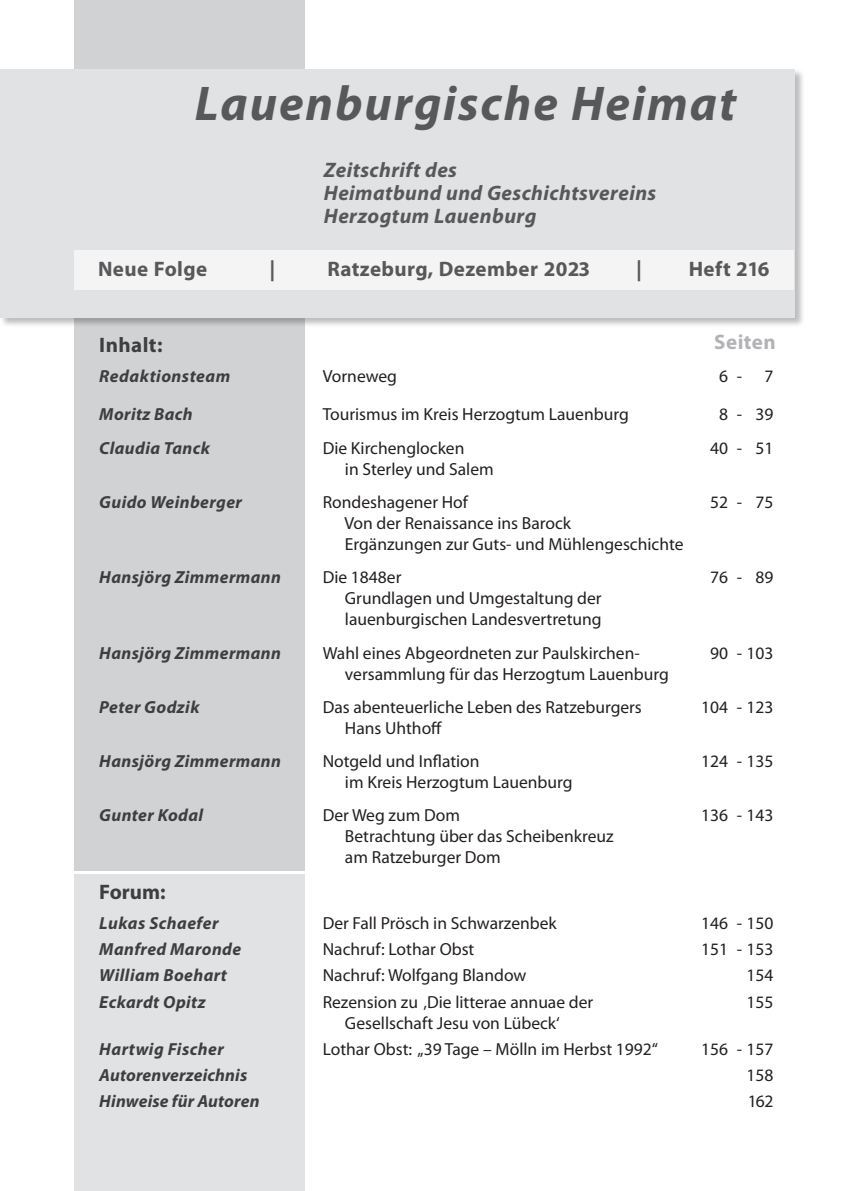
<style>
.page{position:relative;width:844px;height:1191px;background:#fff}
.page>*{position:absolute;margin:0;border:0;box-sizing:border-box;transform-origin:0 0}
.t1{font:italic 700 49px "Myriad Pro";letter-spacing:.04em;color:#57585a}
.t2{font:italic 700 21px "Myriad Pro";letter-spacing:.02em;color:#57585a}
.t3{font:700 21px "Myriad Pro";letter-spacing:.02em;color:#57585a}
.t4{font:700 21px "Myriad Pro";letter-spacing:.02em;color:#3e3e3f}
.t5{font:700 21px "Myriad Pro";letter-spacing:.02em;color:#b2b3b7}
.Inhaltsverzeichnis{font:17.5px/21px "Myriad Pro";color:#231f20}
.Inhaltsverzeichnis-2{font:italic 700 17.5px "Myriad Pro";letter-spacing:.025em;color:#3e3e3f}
.Inhaltsverzeichnis-3{font:italic 700 17.5px "Myriad Pro";letter-spacing:.005em;color:#3e3e3f}
</style>
<div class="page">
<div style="left:74px;top:0;width:231px;height:870px;background:#d1d2d4"></div>
<div style="left:74px;top:874px;width:231px;height:317px;background:#e1e2e4"></div>
<div style="left:0;top:69px;width:804px;height:259px;background:#231f20;opacity:.3"></div>
<div style="left:0;top:69px;width:794px;height:248px;background:#e1e2e4"></div>
<div style="left:74px;top:251px;width:720px;height:39px;background:#f4f4f5"></div>
<p class="t1" style="left:195px;top:71px;width:543px">Lauenburgische Heimat</p>
<p class="t2" style="left:324px;top:156px;width:134px">Zeitschrift des</p>
<p class="t2" style="left:324px;top:179px;width:334px">Heimatbund und Geschichtsvereins</p>
<p class="t2" style="left:324px;top:202px;width:214px">Herzogtum Lauenburg</p>
<p class="t3" style="left:98px;top:255px;width:111px">Neue Folge</p>
<p class="t3" style="left:269px;top:255px;width:7px">|</p>
<p class="t3" style="left:327px;top:255px;width:264px">Ratzeburg, Dezember 2023</p>
<p class="t3" style="left:636px;top:255px;width:7px">|</p>
<p class="t3" style="left:688px;top:255px;width:82px">Heft 216</p>
<p class="t5" style="left:714px;top:329px;width:63px">Seiten</p>
<p class="t4" style="left:99px;top:331px;width:65px">Inhalt:</p>
<p class="Inhaltsverzeichnis-2" style="left:99px;top:365px;width:132px">Redaktionsteam</p>
<p class="Inhaltsverzeichnis" style="left:322px;top:365px;width:76px">Vorneweg</p>
<p class="Inhaltsverzeichnis" style="left:718px;top:365px;width:25px">6 -</p>
<p class="Inhaltsverzeichnis" style="left:764px;top:365px;width:10px">7</p>
<p class="Inhaltsverzeichnis-2" style="left:99px;top:403px;width:95px">Moritz Bach</p>
<p class="Inhaltsverzeichnis" style="left:322px;top:404px;width:307px">Tourismus im Kreis Herzogtum Lauenburg</p>
<p class="Inhaltsverzeichnis" style="left:718px;top:404px;width:56px">8 - 39</p>
<p class="Inhaltsverzeichnis-2" style="left:99px;top:436px;width:112px">Claudia Tanck</p>
<p class="Inhaltsverzeichnis" style="left:322px;top:437px;width:143px">Die Kirchenglocken</p>
<p class="Inhaltsverzeichnis" style="left:710px;top:437px;width:65px">40 - 51</p>
<p class="Inhaltsverzeichnis" style="left:345px;top:458px;width:150px">in Sterley und Salem</p>
<p class="Inhaltsverzeichnis-2" style="left:99px;top:491px;width:144px">Guido Weinberger</p>
<p class="Inhaltsverzeichnis" style="left:322px;top:491px;width:147px">Rondeshagener Hof</p>
<p class="Inhaltsverzeichnis" style="left:710px;top:491px;width:65px">52 - 75</p>
<p class="Inhaltsverzeichnis" style="left:344px;top:512px;width:228px">Von der Renaissance ins Barock</p>
<p class="Inhaltsverzeichnis" style="left:345px;top:533px;width:340px">Ergänzungen zur Guts- und Mühlengeschichte</p>
<p class="Inhaltsverzeichnis-2" style="left:99px;top:566px;width:183px">Hansjörg Zimmermann</p>
<p class="Inhaltsverzeichnis" style="left:322px;top:566px;width:80px">Die 1848er</p>
<p class="Inhaltsverzeichnis" style="left:710px;top:566px;width:65px">76 - 89</p>
<p class="Inhaltsverzeichnis" style="left:345px;top:587px;width:258px">Grundlagen und Umgestaltung der lauenburgischen Landesvertretung</p>
<p class="Inhaltsverzeichnis-2" style="left:99px;top:641px;width:183px">Hansjörg Zimmermann</p>
<p class="Inhaltsverzeichnis" style="left:322px;top:642px;width:318px">Wahl eines Abgeordneten zur Paulskirchen-</p>
<p class="Inhaltsverzeichnis" style="left:710px;top:642px;width:65px">90 - 103</p>
<p class="Inhaltsverzeichnis" style="left:345px;top:663px;width:325px">versammlung für das Herzogtum Lauenburg</p>
<p class="Inhaltsverzeichnis-2" style="left:99px;top:695px;width:102px">Peter Godzik</p>
<p class="Inhaltsverzeichnis" style="left:322px;top:696px;width:320px">Das abenteuerliche Leben des Ratzeburgers</p>
<p class="Inhaltsverzeichnis" style="left:701px;top:696px;width:74px">104 - 123</p>
<p class="Inhaltsverzeichnis" style="left:345px;top:717px;width:99px">Hans Uhthoff</p>
<p class="Inhaltsverzeichnis-2" style="left:99px;top:750px;width:183px">Hansjörg Zimmermann</p>
<p class="Inhaltsverzeichnis" style="left:322px;top:750px;width:158px">Notgeld und Inflation</p>
<p class="Inhaltsverzeichnis" style="left:701px;top:750px;width:74px">124 - 135</p>
<p class="Inhaltsverzeichnis" style="left:345px;top:771px;width:229px">im Kreis Herzogtum Lauenburg</p>
<p class="Inhaltsverzeichnis-2" style="left:99px;top:804px;width:105px">Gunter Kodal</p>
<p class="Inhaltsverzeichnis" style="left:322px;top:804px;width:139px">Der Weg zum Dom</p>
<p class="Inhaltsverzeichnis" style="left:701px;top:804px;width:74px">136 - 143</p>
<p class="Inhaltsverzeichnis" style="left:345px;top:825px;width:270px">Betrachtung über das Scheibenkreuz</p>
<p class="Inhaltsverzeichnis" style="left:345px;top:846px;width:157px">am Ratzeburger Dom</p>
<p class="t4" style="left:99px;top:878px;width:68px">Forum:</p>
<p class="Inhaltsverzeichnis-2" style="left:99px;top:911px;width:121px">Lukas Schaefer</p>
<p class="Inhaltsverzeichnis" style="left:322px;top:912px;width:235px">Der Fall Prösch in Schwarzenbek</p>
<p class="Inhaltsverzeichnis" style="left:701px;top:912px;width:74px">146 - 150</p>
<p class="Inhaltsverzeichnis-2" style="left:99px;top:938px;width:143px">Manfred Maronde</p>
<p class="Inhaltsverzeichnis" style="left:322px;top:938px;width:153px">Nachruf: Lothar Obst</p>
<p class="Inhaltsverzeichnis" style="left:701px;top:938px;width:74px">151 - 153</p>
<p class="Inhaltsverzeichnis-2" style="left:99px;top:964px;width:129px">William Boehart</p>
<p class="Inhaltsverzeichnis" style="left:322px;top:964px;width:205px">Nachruf: Wolfgang Blandow</p>
<p class="Inhaltsverzeichnis" style="left:746px;top:964px;width:28px">154</p>
<p class="Inhaltsverzeichnis-2" style="left:99px;top:990px;width:108px">Eckardt Opitz</p>
<p class="Inhaltsverzeichnis" style="left:322px;top:991px;width:272px">Rezension zu ‚Die litterae annuae der</p>
<p class="Inhaltsverzeichnis" style="left:746px;top:991px;width:28px">155</p>
<p class="Inhaltsverzeichnis" style="left:345px;top:1012px;width:216px">Gesellschaft Jesu von Lübeck‘</p>
<p class="Inhaltsverzeichnis-2" style="left:99px;top:1037px;width:126px">Hartwig Fischer</p>
<p class="Inhaltsverzeichnis" style="left:322px;top:1038px;width:337px">Lothar Obst: „39 Tage – Mölln im Herbst 1992“</p>
<p class="Inhaltsverzeichnis" style="left:701px;top:1038px;width:74px">156 - 157</p>
<p class="Inhaltsverzeichnis-2" style="left:99px;top:1064px;width:149px">Autorenverzeichnis</p>
<p class="Inhaltsverzeichnis" style="left:746px;top:1064px;width:28px">158</p>
<p class="Inhaltsverzeichnis-3" style="left:99px;top:1090px;width:162px">Hinweise für Autoren</p>
<p class="Inhaltsverzeichnis" style="left:747px;top:1090px;width:27px">162</p>
</div>
